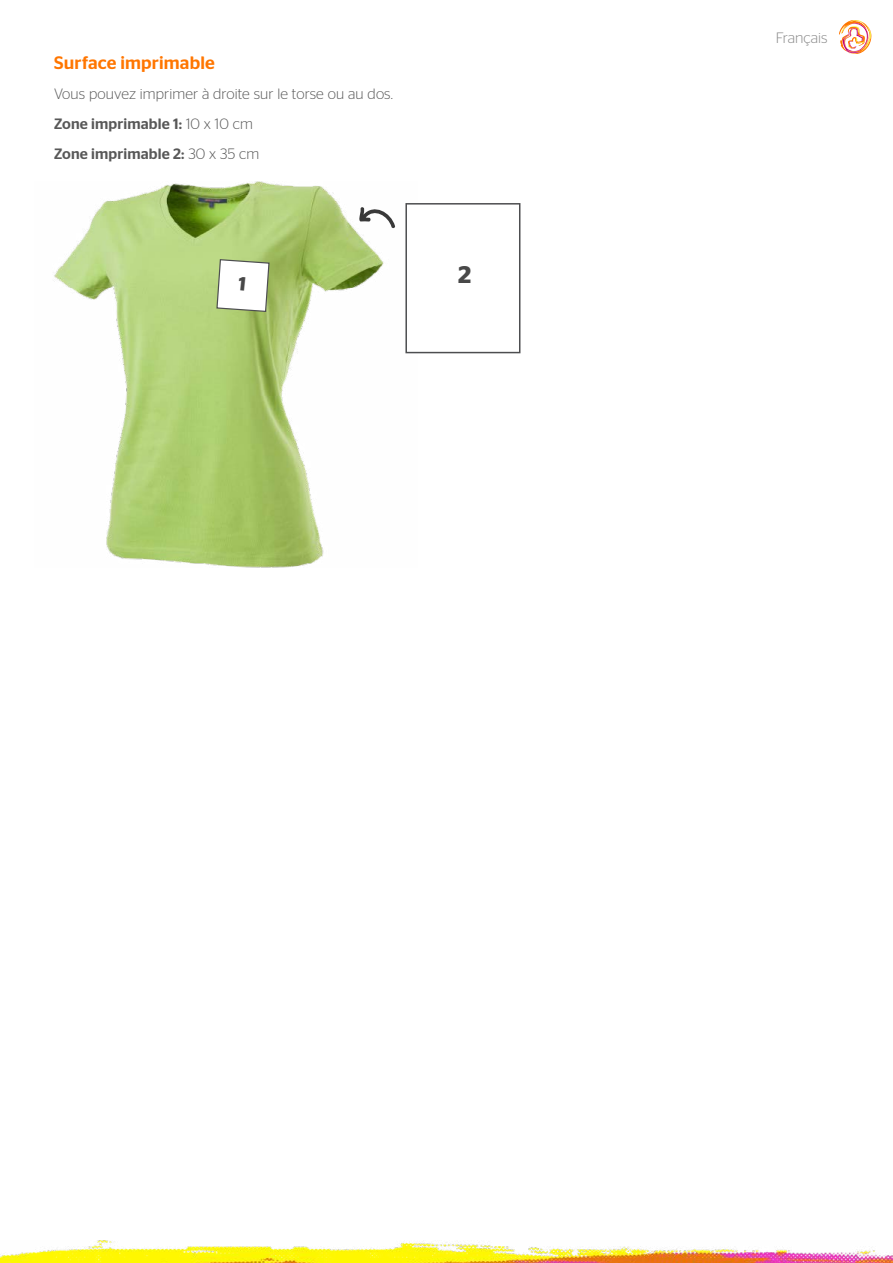
<style>
.page{position:relative;width:893px;height:1263px;background:#fff}
.page>*{position:absolute;margin:0;border:0;box-sizing:border-box;transform-origin:0 0}
.t1{font:600 24px "Stag Sans";color:#484848}
.t2{font:500 18px "Stag Sans";letter-spacing:.01em;color:#ff7600}
.t3{font:300 15px/30px "Stag Sans";letter-spacing:.01em;color:#585858}
.t4{font:300 15px "Stag Sans";color:#888}
.s1{font-weight:500}
</style>
<div class="page">
<img style="left:0;top:1240px;width:893px;height:23px">
<svg style="left:839px;top:20px;width:33px;height:34px"></svg>
<img style="left:54px;top:182px;width:363px;height:385px">
<div style="left:405px;top:203px;width:115px;height:150px;background:#fff;border:2px solid #4d4e50"></div>
<svg style="left:359px;top:203px;width:37px;height:26px"></svg>
<svg style="left:216px;top:258px;width:54px;height:55px"></svg>
<p class="t2" style="left:54px;top:52px;width:162px">Surface imprimable</p>
<p class="t3" style="left:54px;top:79px;width:340px">Vous pouvez imprimer à droite sur le torse ou au dos.<br><span class="s1">Zone imprimable 1:</span> 10 x 10 cm<br><span class="s1">Zone imprimable 2:</span> 30 x 35 cm</p>
<h1 class="t1" style="left:458px;top:261px;width:15px">2</h1>
<p class="t4" style="left:776px;top:30px;width:53px">Français</p>
</div>
